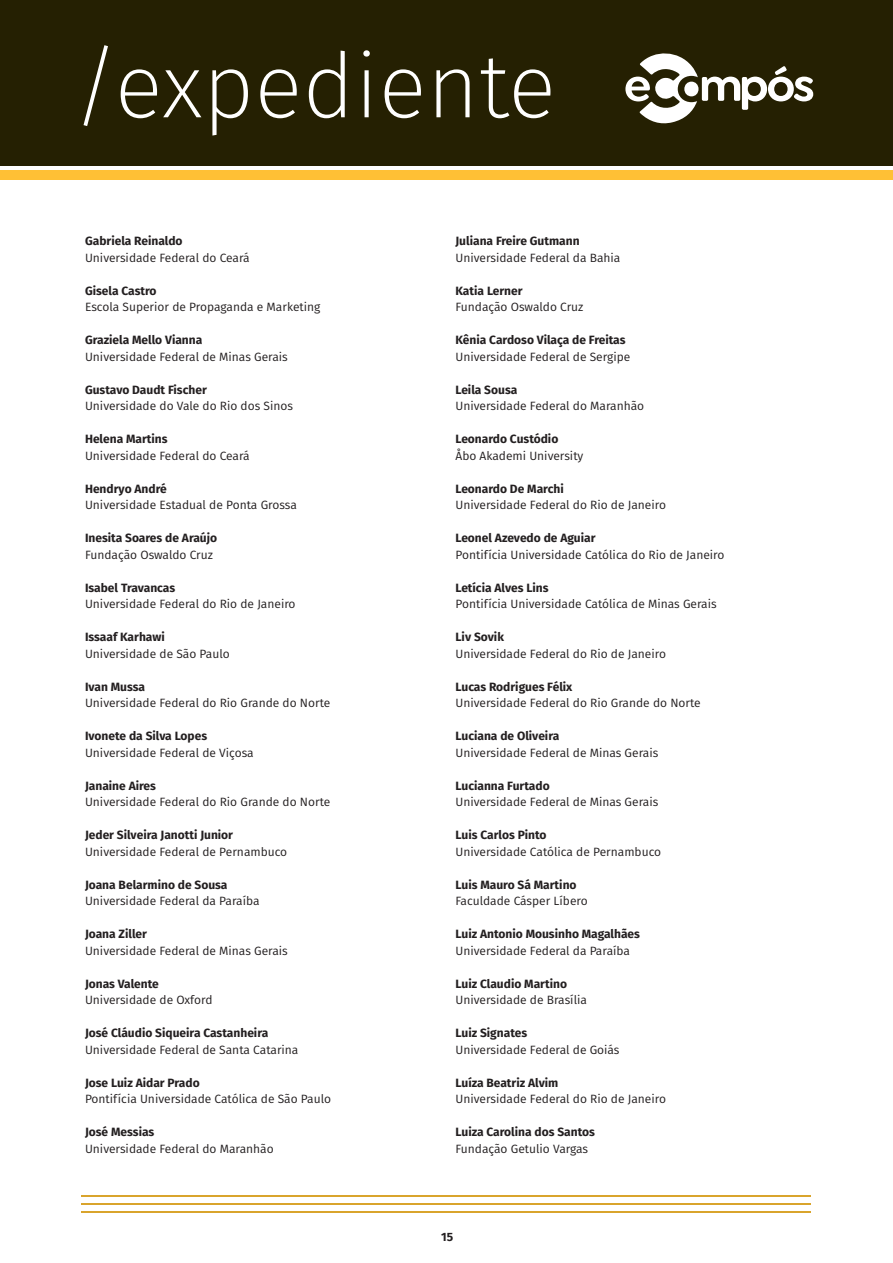
<style>
.page{position:relative;width:893px;height:1263px;background:#fff}
.page>*{position:absolute;margin:0;border:0;box-sizing:border-box;transform-origin:0 0}
.t1{font:200 90px "Fira Sans";color:#fff}
.UF{font:12px "Fira Sans";color:#231f20}
.UF-2{font:700 12px "Fira Sans";color:#231f20}
</style>
<div class="page">
<div style="left:0;top:0;width:893px;height:166px;background:#252002"></div>
<div style="left:0;top:170px;width:893px;height:10px;background:#ffc035"></div>
<svg style="left:625px;top:53px;width:188px;height:71px"></svg>
<hr style="left:82px;top:1211px;width:729px;height:2px;background:#d9a42c">
<hr style="left:82px;top:1195px;width:729px;height:2px;background:#d9a42c">
<hr style="left:82px;top:1203px;width:729px;height:2px;background:#d9a42c">
<p class="t1" style="left:72px;top:23px;width:485px">/expediente</p>
<p class="UF-2" style="left:85px;top:231px;width:99px">Gabriela Reinaldo</p>
<p class="UF" style="left:85px;top:248px;width:166px">Universidade Federal do Ceará</p>
<p class="UF-2" style="left:85px;top:280px;width:73px">Gisela Castro</p>
<p class="UF" style="left:85px;top:298px;width:237px">Escola Superior de Propaganda e Marketing</p>
<p class="UF-2" style="left:85px;top:330px;width:119px">Graziela Mello Vianna</p>
<p class="UF" style="left:85px;top:347px;width:204px">Universidade Federal de Minas Gerais</p>
<p class="UF-2" style="left:85px;top:379px;width:123px">Gustavo Daudt Fischer</p>
<p class="UF" style="left:85px;top:397px;width:209px">Universidade do Vale do Rio dos Sinos</p>
<p class="UF-2" style="left:85px;top:429px;width:84px">Helena Martins</p>
<p class="UF" style="left:85px;top:446px;width:166px">Universidade Federal do Ceará</p>
<p class="UF-2" style="left:85px;top:478px;width:83px">Hendryo André</p>
<p class="UF" style="left:85px;top:496px;width:213px">Universidade Estadual de Ponta Grossa</p>
<p class="UF-2" style="left:85px;top:528px;width:134px">Inesita Soares de Araújo</p>
<p class="UF" style="left:85px;top:545px;width:129px">Fundação Oswaldo Cruz</p>
<p class="UF-2" style="left:85px;top:577px;width:92px">Isabel Travancas</p>
<p class="UF" style="left:85px;top:595px;width:212px">Universidade Federal do Rio de Janeiro</p>
<p class="UF-2" style="left:85px;top:627px;width:81px">Issaaf Karhawi</p>
<p class="UF" style="left:85px;top:644px;width:146px">Universidade de São Paulo</p>
<p class="UF-2" style="left:85px;top:676px;width:62px">Ivan Mussa</p>
<p class="UF" style="left:85px;top:694px;width:247px">Universidade Federal do Rio Grande do Norte</p>
<p class="UF-2" style="left:85px;top:726px;width:124px">Ivonete da Silva Lopes</p>
<p class="UF" style="left:85px;top:743px;width:170px">Universidade Federal de Viçosa</p>
<p class="UF-2" style="left:85px;top:775px;width:72px">Janaine Aires</p>
<p class="UF" style="left:85px;top:793px;width:247px">Universidade Federal do Rio Grande do Norte</p>
<p class="UF-2" style="left:85px;top:825px;width:150px">Jeder Silveira Janotti Junior</p>
<p class="UF" style="left:85px;top:842px;width:204px">Universidade Federal de Pernambuco</p>
<p class="UF-2" style="left:85px;top:874px;width:144px">Joana Belarmino de Sousa</p>
<p class="UF" style="left:85px;top:892px;width:176px">Universidade Federal da Paraíba</p>
<p class="UF-2" style="left:85px;top:924px;width:64px">Joana Ziller</p>
<p class="UF" style="left:85px;top:941px;width:204px">Universidade Federal de Minas Gerais</p>
<p class="UF-2" style="left:85px;top:973px;width:75px">Jonas Valente</p>
<p class="UF" style="left:85px;top:991px;width:129px">Universidade de Oxford</p>
<p class="UF-2" style="left:85px;top:1023px;width:185px">José Cláudio Siqueira Castanheira</p>
<p class="UF" style="left:85px;top:1040px;width:215px">Universidade Federal de Santa Catarina</p>
<p class="UF-2" style="left:85px;top:1072px;width:116px">Jose Luiz Aidar Prado</p>
<p class="UF" style="left:85px;top:1090px;width:248px">Pontifícia Universidade Católica de São Paulo</p>
<p class="UF-2" style="left:85px;top:1122px;width:71px">José Messias</p>
<p class="UF" style="left:85px;top:1139px;width:190px">Universidade Federal do Maranhão</p>
<p class="UF-2" style="left:455px;top:231px;width:126px">Juliana Freire Gutmann</p>
<p class="UF" style="left:455px;top:248px;width:166px">Universidade Federal da Bahia</p>
<p class="UF-2" style="left:455px;top:280px;width:69px">Katia Lerner</p>
<p class="UF" style="left:455px;top:298px;width:129px">Fundação Oswaldo Cruz</p>
<p class="UF-2" style="left:455px;top:330px;width:172px">Kênia Cardoso Vilaça de Freitas</p>
<p class="UF" style="left:455px;top:347px;width:176px">Universidade Federal de Sergipe</p>
<p class="UF-2" style="left:455px;top:379px;width:63px">Leila Sousa</p>
<p class="UF" style="left:455px;top:397px;width:190px">Universidade Federal do Maranhão</p>
<p class="UF-2" style="left:455px;top:429px;width:104px">Leonardo Custódio</p>
<p class="UF" style="left:455px;top:446px;width:129px">Åbo Akademi University</p>
<p class="UF-2" style="left:455px;top:478px;width:110px">Leonardo De Marchi</p>
<p class="UF" style="left:455px;top:496px;width:212px">Universidade Federal do Rio de Janeiro</p>
<p class="UF-2" style="left:455px;top:528px;width:142px">Leonel Azevedo de Aguiar</p>
<p class="UF" style="left:455px;top:545px;width:270px">Pontifícia Universidade Católica do Rio de Janeiro</p>
<p class="UF-2" style="left:455px;top:577px;width:95px">Letícia Alves Lins</p>
<p class="UF" style="left:455px;top:595px;width:263px">Pontifícia Universidade Católica de Minas Gerais</p>
<p class="UF-2" style="left:455px;top:627px;width:50px">Liv Sovik</p>
<p class="UF" style="left:455px;top:644px;width:212px">Universidade Federal do Rio de Janeiro</p>
<p class="UF-2" style="left:455px;top:676px;width:118px">Lucas Rodrigues Félix</p>
<p class="UF" style="left:455px;top:694px;width:247px">Universidade Federal do Rio Grande do Norte</p>
<p class="UF-2" style="left:455px;top:726px;width:105px">Luciana de Oliveira</p>
<p class="UF" style="left:455px;top:743px;width:204px">Universidade Federal de Minas Gerais</p>
<p class="UF-2" style="left:455px;top:775px;width:96px">Lucianna Furtado</p>
<p class="UF" style="left:455px;top:793px;width:204px">Universidade Federal de Minas Gerais</p>
<p class="UF-2" style="left:455px;top:825px;width:93px">Luis Carlos Pinto</p>
<p class="UF" style="left:455px;top:842px;width:207px">Universidade Católica de Pernambuco</p>
<p class="UF-2" style="left:455px;top:874px;width:123px">Luis Mauro Sá Martino</p>
<p class="UF" style="left:455px;top:892px;width:134px">Faculdade Cásper Líbero</p>
<p class="UF-2" style="left:455px;top:924px;width:186px">Luiz Antonio Mousinho Magalhães</p>
<p class="UF" style="left:455px;top:941px;width:176px">Universidade Federal da Paraíba</p>
<p class="UF-2" style="left:455px;top:973px;width:113px">Luiz Claudio Martino</p>
<p class="UF" style="left:455px;top:991px;width:133px">Universidade de Brasília</p>
<p class="UF-2" style="left:455px;top:1023px;width:73px">Luiz Signates</p>
<p class="UF" style="left:455px;top:1040px;width:166px">Universidade Federal de Goiás</p>
<p class="UF-2" style="left:455px;top:1072px;width:104px">Luíza Beatriz Alvim</p>
<p class="UF" style="left:455px;top:1090px;width:212px">Universidade Federal do Rio de Janeiro</p>
<p class="UF-2" style="left:455px;top:1122px;width:141px">Luiza Carolina dos Santos</p>
<p class="UF" style="left:455px;top:1139px;width:134px">Fundação Getulio Vargas</p>
<p class="UF-2" style="left:441px;top:1226px;width:13px">15</p>
</div>
